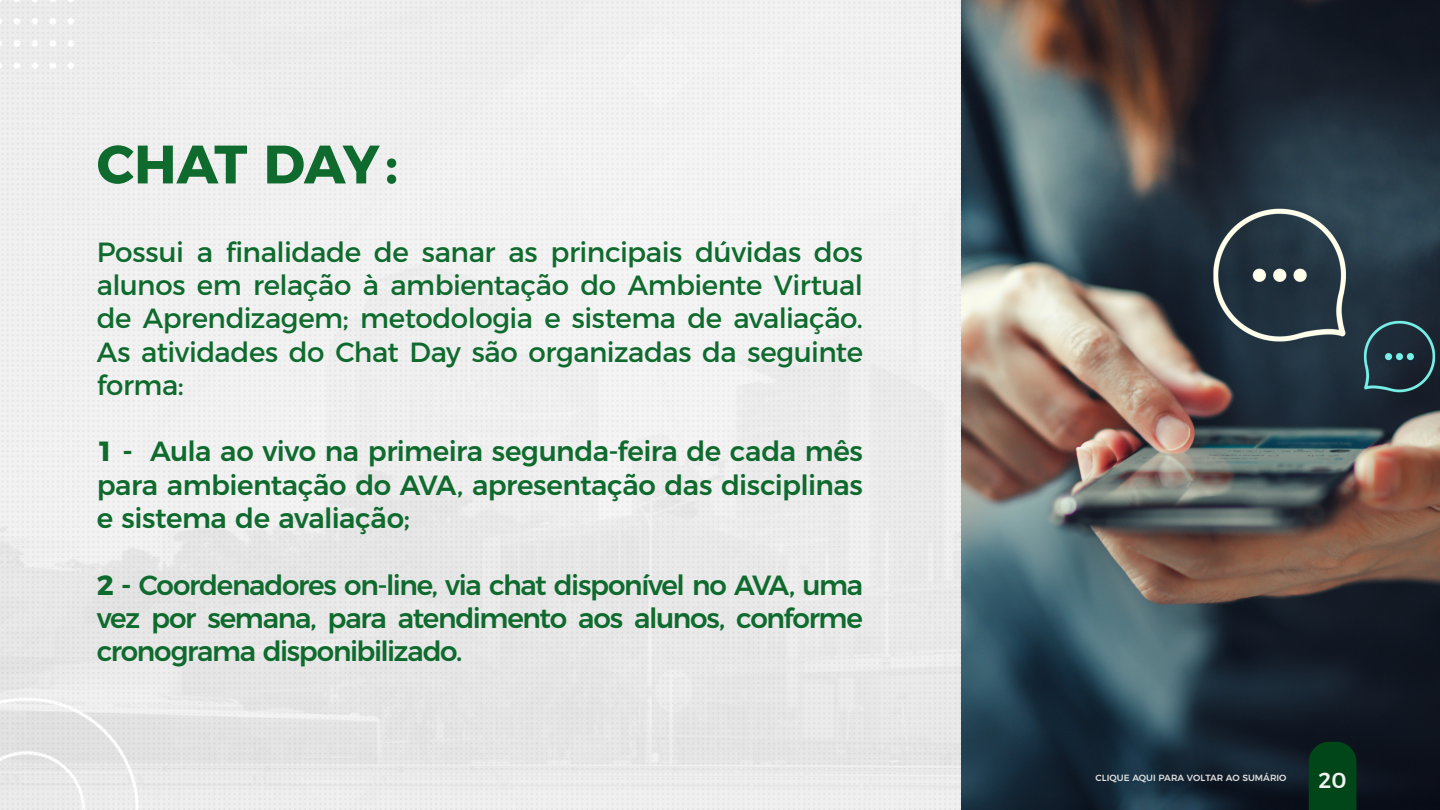
<style>
.page{position:relative;width:1440px;height:810px;background:#fff}
.page>*{position:absolute;margin:0;border:0;box-sizing:border-box;transform-origin:0 0}
.t1{font:700 54px "Montserrat";letter-spacing:-.02em;color:#0e6a2d}
.t2{font:500 27.75px/33.3px "Montserrat";letter-spacing:-.035em;color:#0e6a2d;text-align:justify}
.t3{font:27.75px/33.3px "Montserrat";letter-spacing:-.02em;color:#0e6a2d;text-align:justify}
.t4{font:500 21.75px "Montserrat";color:#f2f2f2}
.t5{font:500 9px "Montserrat";color:#e0e0e0}
.s1{font-weight:700}
</style>
<div class="page">
<img style="left:0;top:0;width:962px;height:810px">
<img style="left:962px;top:0;width:478px;height:810px">
<div style="left:1309px;top:742px;width:47px;height:68px;background:#004618"></div>
<h1 class="t1" style="left:97px;top:120px;width:303px">CHAT DAY :</h1>
<p class="t3" style="left:97px;top:233px;width:768px">Possui a finalidade de sanar as principais dúvidas dos alunos em relação à ambientação do Ambiente Virtual de Aprendizagem; metodologia e sistema de avaliação.<br>As atividades do Chat Day são organizadas da seguinte forma:</p>
<p class="t2" style="left:97px;top:433px;width:768px"><span class="s1">1 -</span> Aula ao vivo na primeira segunda-feira de cada mês para ambientação do AVA, apresentação das disciplinas e sistema de avaliação;</p>
<p class="t2" style="left:97px;top:566px;width:768px"><span class="s1">2 -</span> Coordenadores on-line, via chat disponível no AVA, uma vez por semana, para atendimento aos alunos, conforme cronograma disponibilizado.</p>
<p class="t5" style="left:1096px;top:771px;width:192px">CLIQUE AQUI PARA VOLTAR AO SUMÁRIO</p>
<p class="t4" style="left:1319px;top:763px;width:29px">20</p>
</div>
